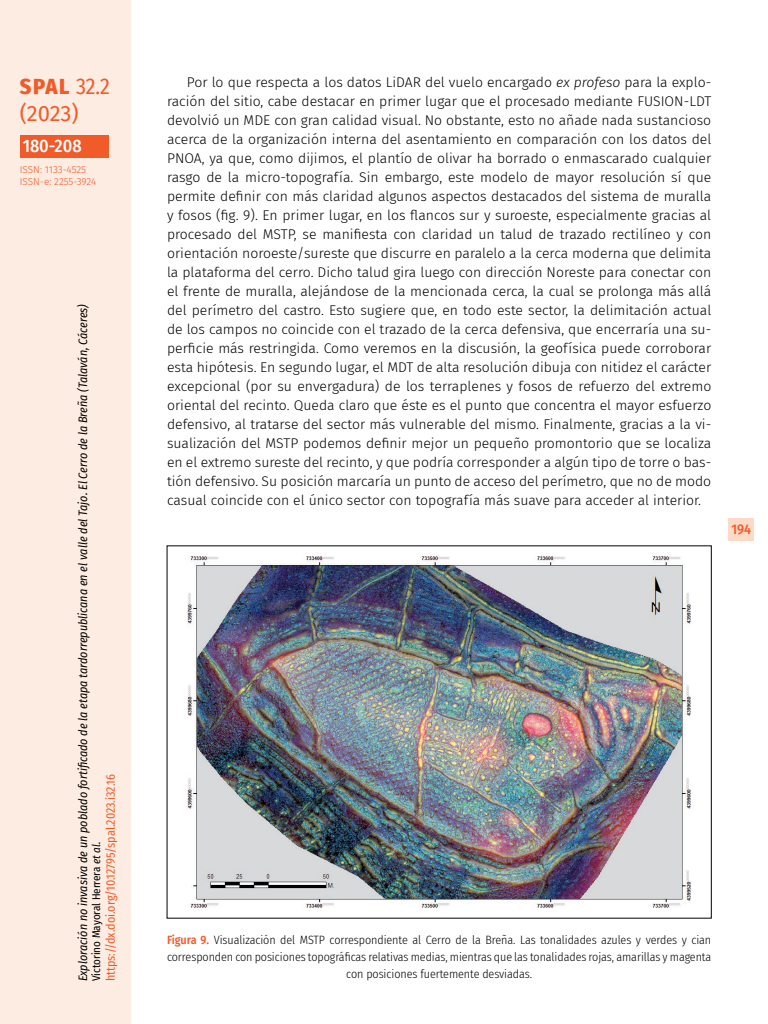
<style>
.page{position:relative;width:768px;height:1024px;background:#fff}
.page>*{position:absolute;margin:0;border:0;box-sizing:border-box;transform-origin:0 0}
.t1{font:800 22px "Fira Sans Condensed";color:#f15a29}
.t2{font:22px "Fira Sans";color:#f15a29}
.t3{font:500 18px "Fira Sans Condensed";color:#fff}
._00_bsc{font:300 14px/19px "Fira Sans";color:#000;text-align:justify}
.t4{font:500 14px "Fira Sans Condensed";color:#f15a29}
._90_pie_foto{font:300 12px/17px "Fira Sans Condensed";letter-spacing:-.005em;color:#000;text-align:center}
.t5{font:italic 12px "Fira Sans Condensed";color:#000}
.t6{font:12px "Fira Sans Condensed";color:#f15a29}
.t7{font:11px "Fira Sans Condensed";color:#000}
.t8{font:300 10px/12px "Fira Sans";letter-spacing:-.005em;color:#f15a29}
.s1{font-weight:400}
.s2{font-style:italic}
.s3{font-weight:500;color:#f15a29}
</style>
<div class="page">
<div style="left:729px;top:518px;width:25px;height:23px;background:#fddac6"></div>
<div style="left:0;top:0;width:130px;height:1024px;background:#fdece1"></div>
<div style="left:20px;top:135px;width:89px;height:23px;background:#f15a29"></div>
<img style="left:188px;top:557px;width:503px;height:350px">
<h1 class="t1" style="left:20px;top:68px;width:92px">SPAL <span class="s1">32.2</span></h1>
<h1 class="t2" style="left:20px;top:96px;width:60px">(2023)</h1>
<p class="t3" style="left:23px;top:132px;width:60px">180-208</p>
<p class="t8" style="left:20px;top:164px;width:78px">ISSN: 1133-4525<br>ISSN-e: 2255-3924</p>
<p class="t5" style="left:74px;top:981px;width:679px;rotate:-90deg">Exploración no invasiva de un poblado fortificado de la etapa tardorrepublicana en el valle del Tajo. El Cerro de la Breña (Talaván, Cáceres)</p>
<p class="t6" style="left:101px;top:981px;width:208px;rotate:-90deg">https://dx.doi.org/10.12795/spal.2023.i32.16</p>
<p class="t7" style="left:88px;top:981px;width:141px;rotate:-90deg">Victorino Mayoral Herrera <span class="s2">et al.</span></p>
<p class="_00_bsc" style="left:167px;top:72px;width:546px;text-indent:20px">Por lo que respecta a los datos LiDAR del vuelo encargado <span class="s2">ex profeso</span> para la explo&shy;ración del sitio, cabe destacar en primer lugar que el procesado mediante FUSION-LDT devolvió un MDE con gran calidad visual. No obstante, esto no añade nada sustancioso acerca de la organización interna del asentamiento en comparación con los datos del PNOA, ya que, como dijimos, el plantío de olivar ha borrado o enmascarado cualquier rasgo de la micro-topografía. Sin embargo, este modelo de mayor resolución sí que permite definir con más claridad algunos aspectos destacados del sistema de muralla y fosos (fig. 9). En primer lugar, en los flancos sur y suroeste, especialmente gracias al procesado del MSTP, se manifiesta con claridad un talud de trazado rectilíneo y con orientación noroeste/sureste que discurre en paralelo a la cerca moderna que delimita la plataforma del cerro. Dicho talud gira luego con dirección Noreste para conectar con el frente de muralla, alejándose de la mencionada cerca, la cual se prolonga más allá del perímetro del castro. Esto sugiere que, en todo este sector, la delimitación actual de los campos no coincide con el trazado de la cerca defensiva, que encerraría una su&shy;perficie más restringida. Como veremos en la discusión, la geofísica puede corroborar esta hipótesis. En segundo lugar, el MDT de alta resolución dibuja con nitidez el carácter excepcional (por su envergadura) de los terraplenes y fosos de refuerzo del extremo oriental del recinto. Queda claro que éste es el punto que concentra el mayor esfuerzo defensivo, al tratarse del sector más vulnerable del mismo. Finalmente, gracias a la vi&shy;sualización del MSTP podemos definir mejor un pequeño promontorio que se localiza en el extremo sureste del recinto, y que podría corresponder a algún tipo de torre o bas&shy;tión defensivo. Su posición marcaría un punto de acceso del perímetro, que no de modo casual coincide con el único sector con topografía más suave para acceder al interior.</p>
<p class="t4" style="left:732px;top:518px;width:21px">194</p>
<p class="_90_pie_foto" style="left:167px;top:931px;width:546px"><span class="s3">Figura 9.</span> Visualización del MSTP correspondiente al Cerro de la Breña. Las tonalidades azules y verdes y cian corresponden con posiciones topográficas relativas medias, mientras que las tonalidades rojas, amarillas y magenta con posiciones fuertemente desviadas.</p>
</div>
